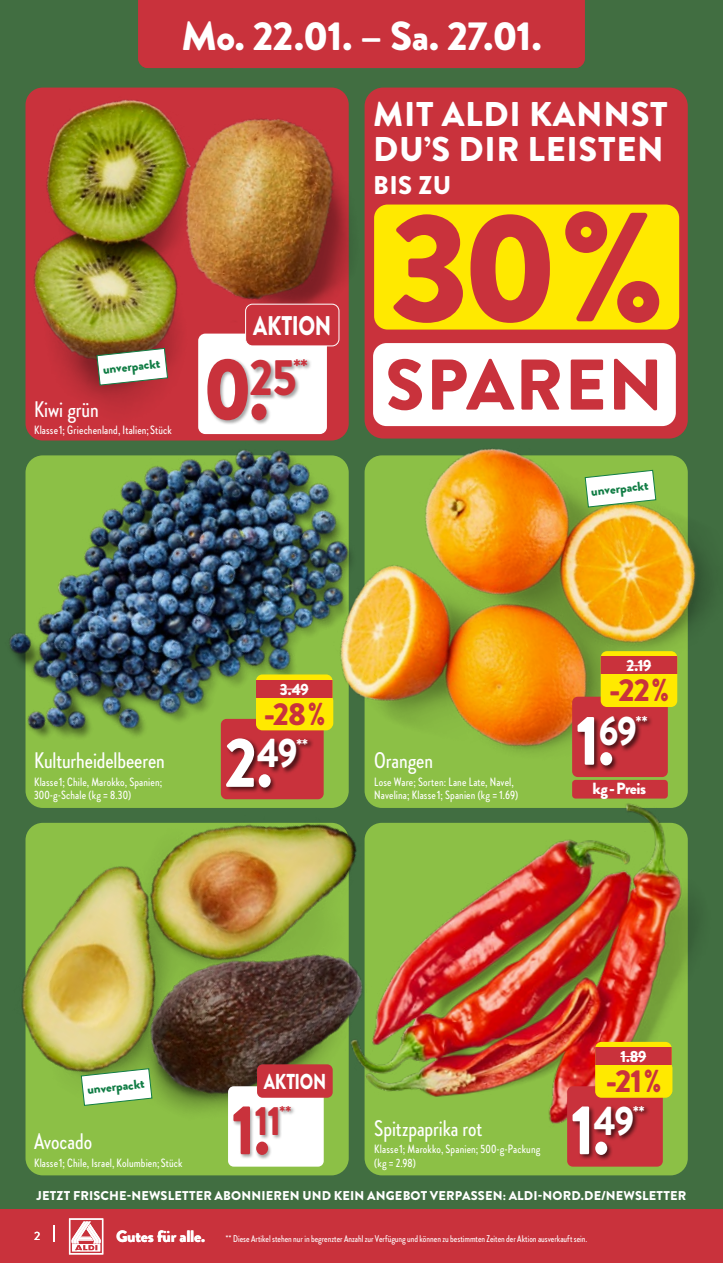
<style>
.page{position:relative;width:723px;height:1263px;background:#416e41}
.page>*{position:absolute;margin:0;border:0;box-sizing:border-box;transform-origin:0 0}
.t1{font:900 155.1px "Brandon Grotesque";color:#c9323c}
.t2{font:900 87.75px "Brandon Grotesque";color:#c9323c;scale:.9 1}
.t3{font:900 71.55px "Brandon Grotesque";letter-spacing:.02em;color:#c9323c}
.t4{font:900 70.2px "Brandon Grotesque";color:#fff;scale:.9 1}
.t5{font:900 70.2px "Brandon Grotesque";color:#c9323c;scale:.9 1}
.t6{font:900 40.5px "Brandon Grotesque";letter-spacing:-.02em;color:#fff}
.t7{font:900 34.35px/35px "Brandon Grotesque";letter-spacing:.02em;color:#fff}
.t8{font:900 31.65px "Brandon Grotesque";color:#c9323c}
.t9{font:900 27px "Brandon Grotesque";letter-spacing:-.015em;color:#fff;scale:.79 1}
.t10{font:900 25.65px "Brandon Grotesque";color:#fff}
.t11{font:500 22.5px "Brandon Grotesque Cond";letter-spacing:-.005em;color:#fff}
.t12{font:900 21.6px "Brandon Grotesque";letter-spacing:-.015em;color:#c9323c;scale:.79 1}
.t13{font:900 21.6px "Brandon Grotesque";letter-spacing:-.015em;color:#fff;scale:.79 1}
.t14{font:900 19.65px "Brandon Grotesque";color:#c9323c}
.t15{font:900 16.2px "Brandon Grotesque";letter-spacing:-.03em;color:#fff;scale:.95 1}
.t16{font:900 16.2px "Brandon Grotesque";letter-spacing:-.03em;color:#fff}
.t17{font:900 15.75px "Brandon Grotesque";color:#fff}
.t18{font:900 15.75px "Brandon Grotesque";color:#c9323c}
.t19{font:900 12.9px "Brandon Grotesque";color:#117d45}
.t20{font:900 12.75px "Brandon Grotesque";letter-spacing:.015em;color:#fff}
.t21{font:500 12px/13.5px "Brandon Grotesque Cond";letter-spacing:.01em;color:#fff}
.t22{font:500 12px "Brandon Grotesque";color:#fff}
.t23{font:500 9.75px "Brandon Grotesque Cond";color:#fff}
.s1{font-size:31.65px}
.s2{font-family:"Brandon Grotesque";font-weight:900;font-size:16.5px}
</style>
<div class="page">
<img style="left:25px;top:87px;width:35px;height:247px">
<img style="left:432px;top:424px;width:265px;height:323px">
<img style="left:21px;top:862px;width:240px;height:303px">
<img style="left:678px;top:497px;width:34px;height:120px">
<img style="left:261px;top:747px;width:437px;height:429px">
<img style="left:60px;top:87px;width:369px;height:247px">
<img style="left:9px;top:334px;width:423px;height:528px">
<svg style="left:96px;top:347px;width:72px;height:39px;background:#d1c2bc"></svg>
<svg style="left:80px;top:1068px;width:73px;height:38px;background:#cfe1c3"></svg>
<svg style="left:584px;top:469px;width:73px;height:39px;background:#d3e4c0"></svg>
<div style="left:198px;top:334px;width:129px;height:100px;background:#fff;border-radius:7px"></div>
<div style="left:207px;top:358px;width:105px;height:67px;background:#000;opacity:.35"></div>
<div style="left:246px;top:304px;width:93px;height:42px;background:#c9323c;border-radius:7px"></div>
<div style="left:245px;top:304px;width:94px;height:42px;border:1px solid #fff;border-radius:7px"></div>
<div style="left:228px;top:1086px;width:96px;height:80px;background:#fff;border-radius:6px"></div>
<div style="left:233px;top:1106px;width:63px;height:54px;background:#000;opacity:.35"></div>
<div style="left:257px;top:1064px;width:76px;height:34px;background:#c9323c;border-radius:6px"></div>
<div style="left:572px;top:697px;width:96px;height:80px;background:#c9323c;border-radius:6px"></div>
<div style="left:572px;top:780px;width:96px;height:18px;background:#c9323c;border-radius:3px"></div>
<div style="left:576px;top:715px;width:77px;height:56px;background:#000;opacity:.64"></div>
<div style="left:601px;top:651px;width:76px;height:56px;background:#ffe900;border-radius:6px"></div>
<div style="left:601px;top:657px;width:76px;height:17px;background:#c9323c"></div>
<svg style="left:626px;top:665px;width:25px;height:1px"></svg>
<div style="left:567px;top:1086px;width:96px;height:80px;background:#c9323c;border-radius:6px"></div>
<div style="left:571px;top:1105px;width:79px;height:56px;background:#000;opacity:.64"></div>
<div style="left:595px;top:1042px;width:77px;height:56px;background:#ffe900;border-radius:6px"></div>
<div style="left:595px;top:1047px;width:77px;height:18px;background:#c9323c"></div>
<svg style="left:620px;top:1056px;width:26px;height:1px"></svg>
<div style="left:221px;top:719px;width:103px;height:80px;background:#c9323c;border-radius:6px"></div>
<div style="left:225px;top:737px;width:89px;height:56px;background:#000;opacity:.64"></div>
<div style="left:256px;top:674px;width:76px;height:56px;background:#ffe900;border-radius:6px"></div>
<div style="left:256px;top:680px;width:76px;height:17px;background:#c9323c"></div>
<svg style="left:280px;top:689px;width:28px;height:1px"></svg>
<div style="left:0;top:1209px;width:723px;height:54px;background:#c9323c"></div>
<svg style="left:69px;top:1218px;width:34px;height:36px"></svg>
<svg style="left:53px;top:1225px;width:2px;height:17px"></svg>
<div style="left:365px;top:88px;width:323px;height:350px;background:#c9323c;border-radius:19px"></div>
<div style="left:374px;top:205px;width:305px;height:125px;background:#ffe900;border-radius:13px"></div>
<div style="left:373px;top:343px;width:303px;height:83px;background:#fff;border-radius:13px"></div>
<div style="left:138px;top:0;width:447px;height:68px;background:#c9323c"></div>
<h3 class="t6" style="left:162px;top:8px;width:180px">Mo. 00.00</h3>
<h3 class="t6" style="left:469px;top:8px;width:94px">0.00.</h3>
<h3 class="t6" style="left:181px;top:8px;width:362px">Mo. 22.01. – Sa. 27.01.</h3>
<h3 class="t6" style="left:245px;top:8px;width:235px">ab Mo 00.00.</h3>
<h3 class="t7" style="left:373px;top:97px;width:296px">MIT ALDI KANNST<br>DU’S DIR LEISTEN</h3>
<p class="t19" style="left:102px;top:360px;width:59px;rotate:-6deg">unverpackt</p>
<h3 class="t11" style="left:34px;top:394px;width:66px">Kiwi grün</h3>
<p class="t21" style="left:34px;top:423px;width:139px">Klasse 1; Griechenland, Italien; Stück</p>
<h3 class="t9" style="left:253px;top:306px;width:100px">AKTION</h3>
<h2 class="t2" style="left:203px;top:327px;width:106px">0.<sup>25</sup></h2>
<h3 class="t14" style="left:293px;top:352px;width:16px">**</h3>
<h3 class="t10" style="left:373px;top:167px;width:80px">BIS ZU</h3>
<h1 class="t1" style="left:389px;top:158px;width:277px">30%</h1>
<h3 class="t3" style="left:385px;top:334px;width:279px">SPAREN</h3>
<p class="t19" style="left:590px;top:482px;width:59px;rotate:-6deg">unverpackt</p>
<h3 class="t11" style="left:34px;top:745px;width:132px">Kulturheidelbeeren</h3>
<p class="t21" style="left:34px;top:775px;width:130px">Klasse 1; Chile, Marokko, Spanien;<br>300-g-Schale (kg = 8.30)</p>
<h3 class="t15" style="left:280px;top:677px;width:32px">3.49</h3>
<h3 class="t12" style="left:265px;top:697px;width:81px">AKTION<span class="s1">%</span></h3>
<h3 class="t8" style="left:264px;top:691px;width:44px">-28</h3>
<h3 class="t4" style="left:225px;top:713px;width:83px">2.<sup>49</sup></h3>
<h3 class="t17" style="left:297px;top:733px;width:13px">**</h3>
<h3 class="t11" style="left:374px;top:745px;width:60px">Orangen</h3>
<p class="t21" style="left:374px;top:775px;width:145px">Lose Ware; Sorten: Lane Late, Navel,<br>Navelina; Klasse 1; Spanien (kg = 1.69)</p>
<h3 class="t15" style="left:626px;top:654px;width:28px">2.19</h3>
<h3 class="t8" style="left:609px;top:668px;width:61px">-22%</h3>
<h3 class="t4" style="left:576px;top:691px;width:69px">1.<sup>69</sup></h3>
<h3 class="t17" style="left:636px;top:711px;width:13px">**</h3>
<h3 class="t16" style="left:592px;top:776px;width:55px">kg-Preis</h3>
<p class="t19" style="left:86px;top:1080px;width:59px;rotate:-6deg">unverpackt</p>
<h3 class="t11" style="left:34px;top:1126px;width:60px">Avocado</h3>
<p class="t21" style="left:34px;top:1156px;width:150px">Klasse 1; Chile, Israel, Kolumbien; Stück</p>
<h3 class="t13" style="left:264px;top:1066px;width:81px">AKTION</h3>
<h3 class="t5" style="left:232px;top:1080px;width:56px">1.<sup>11</sup></h3>
<h3 class="t18" style="left:280px;top:1100px;width:13px">**</h3>
<h3 class="t11" style="left:374px;top:1113px;width:109px">Spitzpaprika rot</h3>
<p class="t21" style="left:374px;top:1142px;width:168px">Klasse 1; Marokko, Spanien; 500-g-Packung (kg = 2.98)</p>
<h3 class="t15" style="left:620px;top:1045px;width:29px">1.89</h3>
<h3 class="t8" style="left:606px;top:1059px;width:57px">-21%</h3>
<h3 class="t12" style="left:604px;top:1064px;width:81px">AKTION</h3>
<h3 class="t4" style="left:571px;top:1080px;width:72px">1.<sup>49</sup></h3>
<h3 class="t17" style="left:633px;top:1100px;width:13px">**</h3>
<p class="t20" style="left:36px;top:1187px;width:651px">JETZT FRISCHE-NEWSLETTER ABONNIEREN UND KEIN ANGEBOT VERPASSEN: ALDI-NORD.DE/NEWSLETTER</p>
<p class="t22" style="left:34px;top:1227px;width:8px">2</p>
<p class="t23" style="left:116px;top:1232px;width:473px"><span class="s2">Gutes für alle.</span> ** Diese Artikel stehen nur in begrenzter Anzahl zur Verfügung und können zu bestimmten Zeiten der Aktion ausverkauft sein.</p>
</div>
